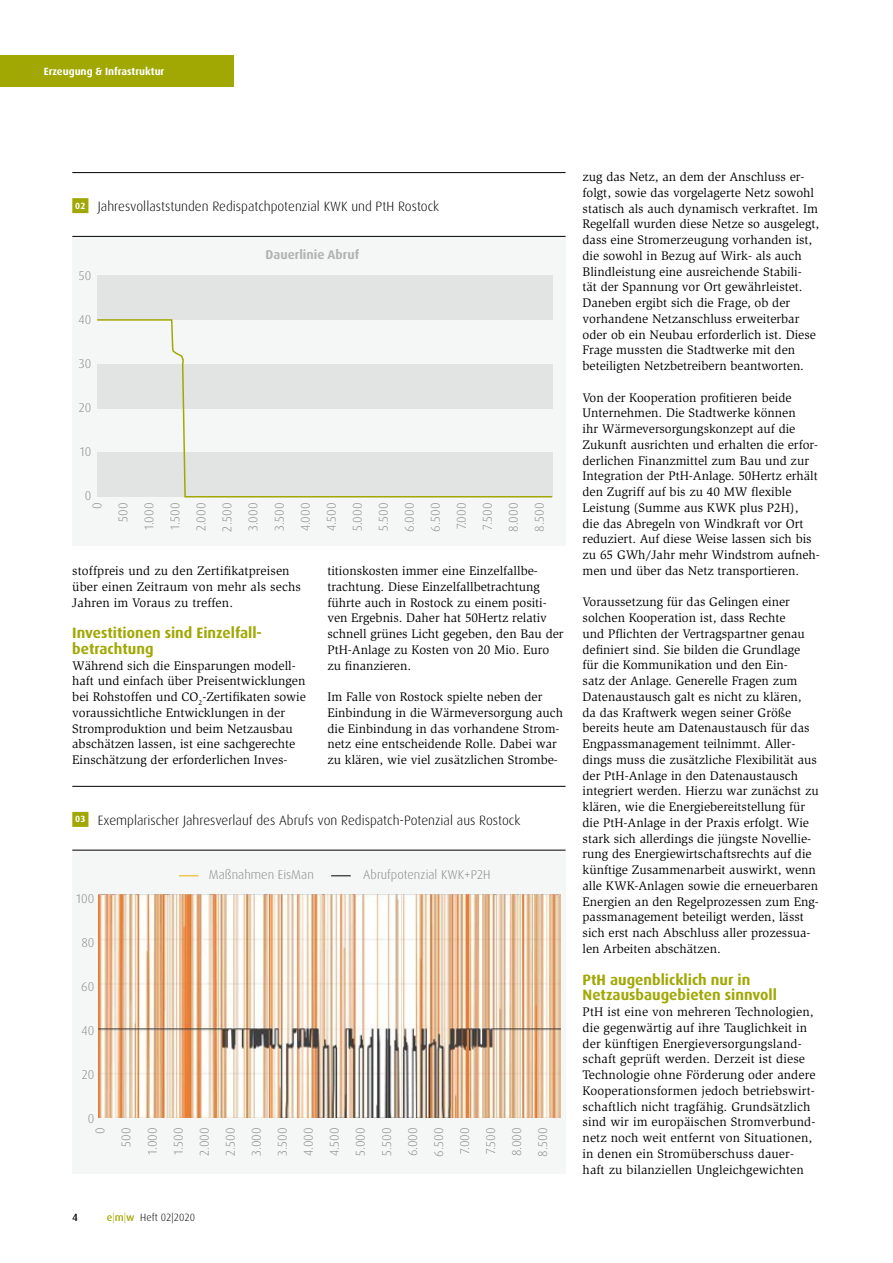
<style>
.page{position:relative;width:893px;height:1263px;background:#fff}
.page>*{position:absolute;margin:0;border:0;box-sizing:border-box;transform-origin:0 0}
.t1{font:700 15px/15.8px "Dax";color:#a1a804}
.t2{font:300 13.5px "Dax";color:#000}
.t3{font:12.75px/15.8px "Slimbach";color:#000}
.t4{font:300 12.75px/26px "Dax Pro";letter-spacing:.005em;color:#878988;text-align:right}
.t5{font:700 12.75px "Dax Pro";color:#b1b4b4}
.t6{font:700 10.5px "Dax";color:#fff}
.t7{font:300 10.5px "Dax";color:#000}
.t8{font:500 10.5px "Dax";color:#000}
.s1{font-weight:500;color:#a1a804}
.s2{color:#a1a804}
</style>
<div class="page">
<hr style="left:72px;top:172px;width:494px;height:1px;background:#000">
<hr style="left:72px;top:236px;width:494px;height:1px;background:#000">
<div style="left:72px;top:198px;width:16px;height:15px;background:#a1a804"></div>
<div style="left:72px;top:237px;width:494px;height:309px;background:#f5f6f6"></div>
<div style="left:97px;top:275px;width:456px;height:45px;background:#e2e3e3"></div>
<svg style="left:97px;top:319px;width:456px;height:179px"></svg>
<div style="left:72px;top:850px;width:494px;height:324px;background:#f5f6f6"></div>
<hr style="left:72px;top:786px;width:494px;height:1px;background:#000">
<hr style="left:72px;top:850px;width:494px;height:1px;background:#000">
<div style="left:72px;top:812px;width:16px;height:15px;background:#a1a804"></div>
<img style="left:99px;top:894px;width:461px;height:223px">
<svg style="left:179px;top:875px;width:19px;height:1px"></svg>
<svg style="left:331px;top:875px;width:20px;height:1px"></svg>
<div style="left:0;top:55px;width:234px;height:32px;background:#a1a804"></div>
<p class="t6" style="left:44px;top:66px;width:122px">Erzeugung &amp; Infrastruktur</p>
<p class="t2" style="left:75px;top:198px;width:365px"><sup>02</sup> Jahresvollaststunden Redispatchpotenzial KWK und PtH Rostock</p>
<p class="t5" style="left:266px;top:246px;width:95px">Dauerlinie Abruf</p>
<p class="t4" style="left:79px;top:262px;width:14px">50</p>
<p class="t4" style="left:79px;top:306px;width:14px">40</p>
<p class="t4" style="left:79px;top:350px;width:14px">30</p>
<p class="t4" style="left:79px;top:394px;width:14px">20</p>
<p class="t4" style="left:80px;top:438px;width:13px">10</p>
<p class="t4" style="left:85px;top:482px;width:8px">0</p>
<p class="t4" style="left:84px;top:532px;width:31px;rotate:-90deg">0<br>500<br>1.000<br>1.500<br>2.000<br>2.500<br>3.000<br>3.500<br>4.000<br>4.500<br>5.000<br>5.500<br>6.000<br>6.500<br>7.000<br>7.500<br>8.000<br>8.500</p>
<p class="t3" style="left:72px;top:563px;width:230px">stoffpreis und zu den Zertifikatpreisen über einen Zeitraum von mehr als sechs<br>Jahren im Voraus zu treffen.</p>
<p class="t1" style="left:72px;top:625px;width:190px">Investitionen sind Einzelfall&shy;betrachtung</p>
<p class="t3" style="left:72px;top:657px;width:235px">Während sich die Einsparungen modell&shy;haft und einfach über Preisentwicklungen bei Rohstoffen und CO<sub>2</sub>-Zertifikaten sowie voraussichtliche Entwicklungen in der Stromproduktion und beim Netzausbau abschätzen lassen, ist eine sachgerechte Einschätzung der erforderlichen Inves-</p>
<p class="t3" style="left:327px;top:563px;width:238px">titionskosten immer eine Einzelfallbe&shy;trachtung. Diese Einzelfallbetrachtung führte auch in Rostock zu einem positi&shy;ven Ergebnis. Daher hat 50Hertz relativ schnell grünes Licht gegeben, den Bau der PtH-Anlage zu Kosten von 20 Mio. Euro zu finanzieren.</p>
<p class="t3" style="left:327px;top:689px;width:237px">Im Falle von Rostock spielte neben der Einbindung in die Wärmeversorgung auch die Einbindung in das vorhandene Strom&shy;netz eine entscheidende Rolle. Dabei war zu klären, wie viel zusätzlichen Strombe-</p>
<p class="t2" style="left:75px;top:812px;width:446px"><sup>03</sup> Exemplarischer Jahresverlauf des Abrufs von Redispatch-Potenzial aus Rostock</p>
<p class="t4" style="left:76px;top:885px;width:20px">100</p>
<p class="t4" style="left:81px;top:929px;width:14px">80</p>
<p class="t4" style="left:81px;top:973px;width:15px">60</p>
<p class="t4" style="left:82px;top:1018px;width:14px">40</p>
<p class="t4" style="left:82px;top:1062px;width:14px">20</p>
<p class="t4" style="left:88px;top:1106px;width:8px">0</p>
<p class="t4" style="left:209px;top:862px;width:107px">Maßnahmen EisMan</p>
<p class="t4" style="left:363px;top:862px;width:129px">Abrufpotenzial KWK+P2H</p>
<p class="t4" style="left:87px;top:1156px;width:31px;rotate:-90deg">0<br>500<br>1.000<br>1.500<br>2.000<br>2.500<br>3.000<br>3.500<br>4.000<br>4.500<br>5.000<br>5.500<br>6.000<br>6.500<br>7.000<br>7.500<br>8.000<br>8.500</p>
<p class="t8" style="left:72px;top:1212px;width:7px">4</p>
<p class="t7" style="left:107px;top:1212px;width:90px"><span class="s1">e</span><span class="s2">|</span><span class="s1">m</span><span class="s2">|</span><span class="s1">w</span> Heft 02|2020</p>
<p class="t3" style="left:583px;top:169px;width:238px">zug das Netz, an dem der Anschluss er&shy;folgt, sowie das vorgelagerte Netz sowohl statisch als auch dynamisch verkraftet. Im Regelfall wurden diese Netze so ausgelegt, dass eine Stromerzeugung vorhanden ist, die sowohl in Bezug auf Wirk- als auch Blindleistung eine ausreichende Stabili&shy;tät der Spannung vor Ort gewährleistet.<br>Daneben ergibt sich die Frage, ob der vorhandene Netzanschluss erweiterbar oder ob ein Neubau erforderlich ist. Diese Frage mussten die Stadtwerke mit den beteiligten Netzbetreibern beantworten.</p>
<p class="t3" style="left:583px;top:390px;width:239px">Von der Kooperation profitieren beide Unternehmen. Die Stadtwerke können<br>ihr Wärmeversorgungskonzept auf die Zukunft ausrichten und erhalten die erfor&shy;derlichen Finanzmittel zum Bau und zur Integration der PtH-Anlage. 50Hertz erhält den Zugriff auf bis zu 40 MW flexible Leistung (Summe aus KWK plus P2H),<br>die das Abregeln von Windkraft vor Ort reduziert. Auf diese Weise lassen sich bis zu 65 GWh/Jahr mehr Windstrom aufneh&shy;men und über das Netz transportieren.</p>
<p class="t3" style="left:583px;top:594px;width:238px">Voraussetzung für das Gelingen einer solchen Kooperation ist, dass Rechte<br>und Pflichten der Vertragspartner genau definiert sind. Sie bilden die Grundlage für die Kommunikation und den Ein-<br>satz der Anlage. Generelle Fragen zum Datenaustausch galt es nicht zu klären,<br>da das Kraftwerk wegen seiner Größe bereits heute am Datenaustausch für das Engpassmanagement teilnimmt. Aller&shy;dings muss die zusätzliche Flexibilität aus der PtH-Anlage in den Datenaustausch integriert werden. Hierzu war zunächst zu klären, wie die Energiebereitstellung für die PtH-Anlage in der Praxis erfolgt. Wie stark sich allerdings die jüngste Novellie&shy;rung des Energiewirtschaftsrechts auf die künftige Zusammenarbeit auswirkt, wenn alle KWK-Anlagen sowie die erneuerbaren Energien an den Regelprozessen zum Eng&shy;passmanagement beteiligt werden, lässt sich erst nach Abschluss aller prozessua&shy;len Arbeiten abschätzen.</p>
<p class="t1" style="left:583px;top:972px;width:196px">PtH augenblicklich nur in<br>Netzausbaugebieten sinnvoll</p>
<p class="t3" style="left:583px;top:1004px;width:234px">PtH ist eine von mehreren Technologien, die gegenwärtig auf ihre Tauglichkeit in der künftigen Energieversorgungsland&shy;schaft geprüft werden. Derzeit ist diese Technologie ohne Förderung oder andere Kooperationsformen jedoch betriebswirt&shy;schaftlich nicht tragfähig. Grundsätzlich sind wir im europäischen Stromverbund&shy;netz noch weit entfernt von Situationen, in denen ein Stromüberschuss dauer&shy;haft zu bilanziellen Ungleichgewichten</p>
</div>
